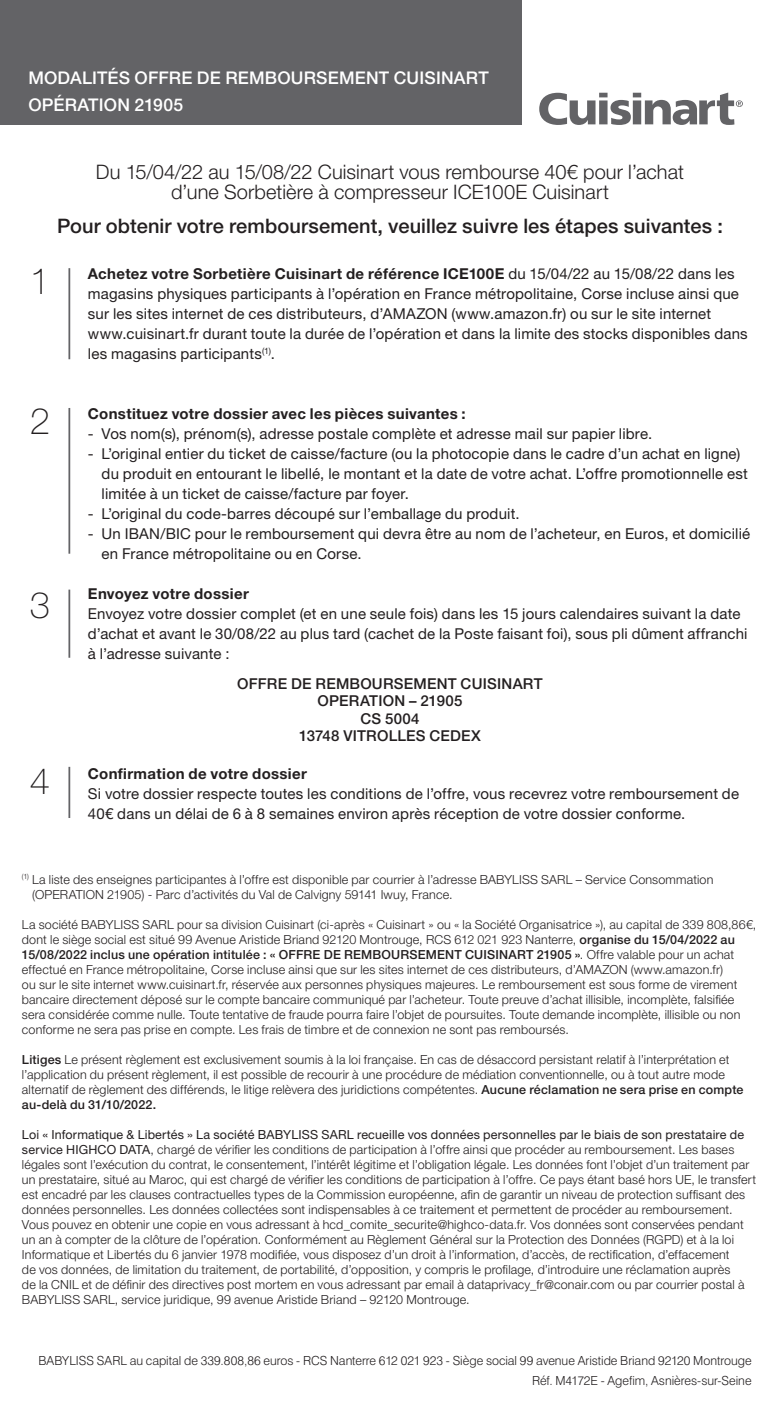
<style>
.page{position:relative;width:780px;height:1418px;background:#fff}
.page>*{position:absolute;margin:0;border:0;box-sizing:border-box;transform-origin:0 0}
.t1{font:100 36.5px "Helvetica Neue LT Std";color:#231f20}
.t2{font:300 20px "Helvetica Neue LT Std";letter-spacing:.005em;color:#231f20}
.t3{font:500 20px "Helvetica Neue LT Std";letter-spacing:.005em;color:#231f20}
.t4{font:500 17.5px "Helvetica Neue";letter-spacing:.01em;color:#fff}
.t5{font:15px/20px "Helvetica Neue LT Std";letter-spacing:.01em;color:#231f20}
.t6{font:700 15px "Helvetica Neue LT Std";letter-spacing:.02em;color:#231f20}
.t7{font:500 15px "Helvetica Neue LT Std";letter-spacing:.015em;color:#231f20}
.t8{font:300 12.5px/15px "Helvetica Neue LT Std";letter-spacing:.015em;color:#231f20}
.t9{font:300 12.5px "Swiss 721 BT";color:#231f20}
.s1{font-weight:700}
.s2{font-weight:500}
.s3{font-weight:400}
</style>
<div class="page">
<hr style="left:68px;top:268px;width:2px;height:91px;background:#636366">
<hr style="left:68px;top:408px;width:2px;height:145px;background:#636366">
<hr style="left:68px;top:589px;width:2px;height:68px;background:#636366">
<hr style="left:68px;top:766px;width:2px;height:52px;background:#636366">
<svg style="left:539px;top:93px;width:203px;height:32px"></svg>
<div style="left:0;top:0;width:521px;height:125px;background:#636366"></div>
<p class="t4" style="left:28px;top:67px;width:462px">MODALITÉS OFFRE DE REMBOURSEMENT CUISINART</p>
<p class="t4" style="left:28px;top:94px;width:156px">OPÉRATION 21905</p>
<p class="t1" style="left:30px;top:260px;width:22px">1</p>
<p class="t2" style="left:96px;top:159px;width:589px">Du 15/04/22 au 15/08/22 Cuisinart vous rembourse 40€ pour l’achat</p>
<p class="t2" style="left:171px;top:179px;width:439px">d’une Sorbetière à compresseur ICE100E Cuisinart</p>
<p class="t3" style="left:57px;top:214px;width:667px">Pour obtenir votre remboursement, veuillez suivre les étapes suivantes :</p>
<p class="t5" style="left:88px;top:263px;width:661px"><span class="s1">Achetez votre Sorbetière Cuisinart de référence ICE100E</span> du 15/04/22 au 15/08/22 dans les magasins physiques participants à l’opération en France métropolitaine, Corse incluse ainsi que sur les sites internet de ces distributeurs, d’AMAZON (www.amazon.fr) ou sur le site internet www.cuisinart.fr durant toute la durée de l’opération et dans la limite des stocks disponibles dans les magasins participants<sup>(1)</sup>.</p>
<p class="t1" style="left:30px;top:400px;width:22px">2</p>
<p class="t1" style="left:30px;top:584px;width:22px">3</p>
<p class="t1" style="left:30px;top:759px;width:22px">4</p>
<p class="t6" style="left:88px;top:404px;width:379px">Constituez votre dossier avec les pièces suivantes :</p>
<p class="t5" style="left:88px;top:423px;width:566px">- Vos nom(s), prénom(s), adresse postale complète et adresse mail sur papier libre.</p>
<p class="t5" style="left:102px;top:443px;width:647px;text-indent:-14px">- L’original entier du ticket de caisse/facture (ou la photocopie dans le cadre d’un achat en ligne) du produit en entourant le libellé, le montant et la date de votre achat. L’offre promotionnelle est limitée à un ticket de caisse/facture par foyer.</p>
<p class="t5" style="left:88px;top:503px;width:433px">- L’original du code-barres découpé sur l’emballage du produit.</p>
<p class="t5" style="left:102px;top:523px;width:650px;text-indent:-14px">- Un IBAN/BIC pour le remboursement qui devra être au nom de l’acheteur, en Euros, et domicilié en France métropolitaine ou en Corse.</p>
<p class="t6" style="left:88px;top:584px;width:162px">Envoyez votre dossier</p>
<p class="t5" style="left:88px;top:603px;width:661px">Envoyez votre dossier complet (et en une seule fois) dans les 15 jours calendaires suivant la date d’achat et avant le 30/08/22 au plus tard (cachet de la Poste faisant foi), sous pli dûment affranchi à l’adresse suivante :</p>
<p class="t7" style="left:237px;top:674px;width:307px">OFFRE DE REMBOURSEMENT CUISINART</p>
<p class="t7" style="left:317px;top:692px;width:146px">OPERATION – 21905</p>
<p class="t7" style="left:360px;top:709px;width:61px">CS 5004</p>
<p class="t7" style="left:299px;top:727px;width:183px">13748 VITROLLES CEDEX</p>
<p class="t6" style="left:88px;top:764px;width:220px">Confirmation de votre dossier</p>
<p class="t5" style="left:88px;top:783px;width:652px">Si votre dossier respecte toutes les conditions de l’offre, vous recevrez votre remboursement de<br>40€ dans un délai de 6 à 8 semaines environ après réception de votre dossier conforme.</p>
<p class="t8" style="left:32px;top:871px;width:682px;text-indent:-10px"><sup>(1)</sup> La liste des enseignes participantes à l’offre est disponible par courrier à l’adresse BABYLISS SARL – Service Consommation (OPERATION 21905) - Parc d’activités du Val de Calvigny 59141 Iwuy, France.</p>
<p class="t8" style="left:22px;top:916px;width:736px">La société BABYLISS SARL pour sa division Cuisinart (ci-après « Cuisinart » ou « la Société Organisatrice »), au capital de 339 808,86€, dont le siège social est situé 99 Avenue Aristide Briand 92120 Montrouge, RCS 612 021 923 Nanterre, <span class="s2">organise du 15/04/2022 au 15/08/2022 inclus une opération intitulée : « OFFRE DE REMBOURSEMENT CUISINART 21905 »</span>. Offre valable pour un achat effectué en France métropolitaine, Corse incluse ainsi que sur les sites internet de ces distributeurs, d’AMAZON (www.amazon.fr)<br>ou sur le site internet www.cuisinart.fr, réservée aux personnes physiques majeures. Le remboursement est sous forme de virement bancaire directement déposé sur le compte bancaire communiqué par l’acheteur. Toute preuve d’achat illisible, incomplète, falsifiée sera considérée comme nulle. Toute tentative de fraude pourra faire l’objet de poursuites. Toute demande incomplète, illisible ou non conforme ne sera pas prise en compte. Les frais de timbre et de connexion ne sont pas remboursés.</p>
<p class="t8" style="left:22px;top:1051px;width:723px"><span class="s2">Litiges</span> Le présent règlement est exclusivement soumis à la loi française. En cas de désaccord persistant relatif à l’interprétation et l’application du présent règlement, il est possible de recourir à une procédure de médiation conventionnelle, ou à tout autre mode alternatif de règlement des différends, le litige relèvera des juridictions compétentes. <span class="s2">Aucune réclamation ne sera prise en compte au-delà du 31/10/2022.</span></p>
<p class="t8" style="left:22px;top:1126px;width:735px"><span class="s3">Loi « Informatique &amp; Libertés » La société BABYLISS SARL recueille vos données personnelles par le biais de son prestataire de service HIGHCO DATA</span>, chargé de vérifier les conditions de participation à l’offre ainsi que procéder au remboursement. Les bases légales sont l’exécution du contrat, le consentement, l’intérêt légitime et l’obligation légale. Les données font l’objet d’un traitement par un prestataire, situé au Maroc, qui est chargé de vérifier les conditions de participation à l’offre. Ce pays étant basé hors UE, le transfert est encadré par les clauses contractuelles types de la Commission européenne, afin de garantir un niveau de protection suffisant des données personnelles. Les données collectées sont indispensables à ce traitement et permettent de procéder au remboursement.<br>Vous pouvez en obtenir une copie en vous adressant à hcd_comite_securite@highco-data.fr. Vos données sont conservées pendant un an à compter de la clôture de l’opération. Conformément au Règlement Général sur la Protection des Données (RGPD) et à la loi Informatique et Libertés du 6 janvier 1978 modifiée, vous disposez d’un droit à l’information, d’accès, de rectification, d’effacement<br>de vos données, de limitation du traitement, de portabilité, d’opposition, y compris le profilage, d’introduire une réclamation auprès<br>de la CNIL et de définir des directives post mortem en vous adressant par email à dataprivacy_fr@conair.com ou par courrier postal à BABYLISS SARL, service juridique, 99 avenue Aristide Briand – 92120 Montrouge.</p>
<p class="t9" style="left:38px;top:1353px;width:714px">BABYLISS SARL au capital de 339.808,86 euros - RCS Nanterre 612 021 923 - Siège social 99 avenue Aristide Briand 92120 Montrouge</p>
<p class="t9" style="left:532px;top:1372px;width:221px">Réf. M4172E - Agefim, Asnières-sur-Seine</p>
</div>
